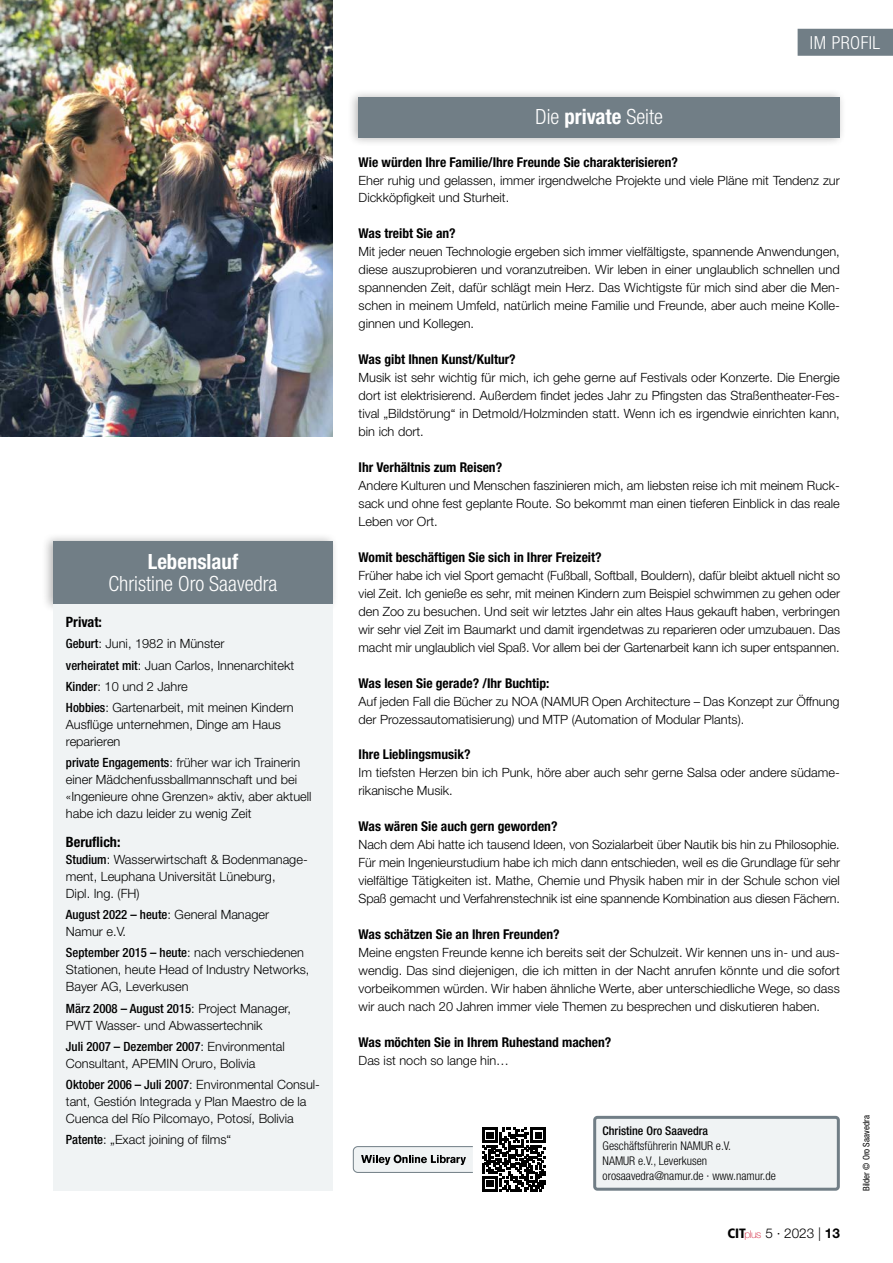
<style>
.page{position:relative;width:893px;height:1263px;background:#fff}
.page>*{position:absolute;margin:0;border:0;box-sizing:border-box;transform-origin:0 0}
.t1{font:300 condensed 21px "Helvetica Neue LT Std";color:#fff}
.t2{font:700 condensed 21px "Helvetica Neue LT Std";color:#fff}
.t3{font:300 condensed 18px "Helvetica Neue LT Std";letter-spacing:.025em;color:#fff}
.t4{font:700 condensed 14.25px "Helvetica Neue LT Std";color:#000}
.t5{font:700 condensed 13.5px "Helvetica Neue LT Std";color:#000}
.t6{font:300 13.5px "Helvetica Neue LT Std";color:#000}
.t7{font:300 12.75px/18px "Helvetica Neue LT Std";color:#000}
.t8{font:300 condensed 12px/15px "Helvetica Neue LT Std";color:#000}
.t9{font:500 condensed 12px "Helvetica Neue LT Std";color:#000}
.t10{font:condensed 9px "Helvetica Neue LT Std";color:#000}
.s1{font-weight:500;font-stretch:condensed}
.s2{font-weight:700}
.s3{font-family:"Frutiger LT Std";font-weight:900;font-stretch:condensed}
.s4{font-weight:100;font-size:10.65px;color:#ce1531}
</style>
<div class="page">
<div style="left:595px;top:1117px;width:243px;height:72px;background:#f0f3f4;border-radius:3px"></div>
<div style="left:593px;top:1116px;width:247px;height:75px;border:3px solid #717e86;border-radius:3px"></div>
<img style="left:0;top:0;width:333px;height:436px">
<div style="left:41px;top:532px;width:298px;height:81px;background:#000;opacity:.3"></div>
<div style="left:53px;top:541px;width:280px;height:63px;background:#717e86"></div>
<div style="left:798px;top:29px;width:95px;height:27px;background:#717e86"></div>
<svg style="left:353px;top:1146px;width:120px;height:27px"></svg>
<svg style="left:482px;top:1127px;width:64px;height:64px"></svg>
<div style="left:53px;top:604px;width:280px;height:587px;background:#f0f3f4"></div>
<div style="left:347px;top:87px;width:499px;height:59px;background:#000;opacity:.3"></div>
<div style="left:359px;top:97px;width:481px;height:40px;background:#717e86"></div>
<h1 class="t2" style="left:148px;top:549px;width:92px">Lebenslauf</h1>
<h1 class="t1" style="left:108px;top:572px;width:170px">Christine Oro Saavedra</h1>
<p class="t4" style="left:66px;top:613px;width:38px">Privat:</p>
<p class="t7" style="left:66px;top:633px;width:230px;line-height:21.1px"><span class="s1">Geburt</span>: Juni, 1982 in Münster<br><span class="s1">verheiratet mit</span>: Juan Carlos, Innenarchitekt <span class="s1">Kinder</span>: 10 und 2 Jahre<br><span class="s1">Hobbies</span>: Gartenarbeit, mit meinen Kindern</p>
<p class="t7" style="left:66px;top:716px;width:217px;line-height:17px">Ausflüge unternehmen, Dinge am Haus reparieren</p>
<p class="t7" style="left:66px;top:754px;width:247px;line-height:17px"><span class="s1">private Engagements</span>: früher war ich Trainerin einer Mädchenfussballmannschaft und bei «Ingenieure ohne Grenzen» aktiv, aber aktuell habe ich dazu leider zu wenig Zeit</p>
<p class="t4" style="left:66px;top:833px;width:56px">Beruflich:</p>
<p class="t7" style="left:66px;top:851px;width:243px;line-height:17px"><span class="s1">Studium</span>: Wasserwirtschaft &amp; Bodenmanage&shy;ment, Leuphana Universität Lüneburg,<br>Dipl. Ing. (FH)</p>
<p class="t7" style="left:66px;top:906px;width:205px;line-height:17px"><span class="s1">August 2022 – heute</span>: General Manager<br>Namur e.V.</p>
<p class="t7" style="left:66px;top:944px;width:245px;line-height:17px"><span class="s1">September 2015 – heute</span>: nach verschiedenen<br>Stationen, heute Head of Industry Networks,<br>Bayer AG, Leverkusen</p>
<p class="t7" style="left:66px;top:999px;width:227px;line-height:17px"><span class="s1">März 2008 – August 2015</span>: Project Manager,<br>PWT Wasser- und Abwassertechnik</p>
<p class="t7" style="left:66px;top:1037px;width:220px;line-height:17px"><span class="s1">Juli 2007 – Dezember 2007</span>: Environmental<br>Consultant, APEMIN Oruro, Bolivia</p>
<p class="t7" style="left:66px;top:1075px;width:256px;line-height:17px"><span class="s1">Oktober 2006 – Juli 2007</span>: Environmental Consul&shy;tant, Gestión Integrada y Plan Maestro de la<br>Cuenca del Río Pilcomayo, Potosí, Bolivia</p>
<p class="t7" style="left:66px;top:1130px;width:167px"><span class="s1">Patente</span>: „Exact joining of films“</p>
<h1 class="t1" style="left:536px;top:105px;width:129px">Die <span class="s2">private</span> Seite</h1>
<h2 class="t3" style="left:810px;top:32px;width:72px">Im Profil</h2>
<p class="t5" style="left:359px;top:154px;width:321px">Wie würden Ihre Familie/Ihre Freunde Sie charakterisieren?</p>
<p class="t7" style="left:359px;top:171px;width:483px">Eher ruhig und gelassen, immer irgendwelche Projekte und viele Pläne mit Tendenz zur<br>Dickköpfigkeit und Sturheit.</p>
<p class="t5" style="left:359px;top:225px;width:99px">Was treibt Sie an?</p>
<p class="t7" style="left:359px;top:243px;width:483px;text-align:justify">Mit jeder neuen Technologie ergeben sich immer vielfältigste, spannende Anwendungen, diese auszuprobieren und voranzutreiben. Wir leben in einer unglaublich schnellen und spannenden Zeit, dafür schlägt mein Herz. Das Wichtigste für mich sind aber die Men&shy;schen in meinem Umfeld, natürlich meine Familie und Freunde, aber auch meine Kolle&shy;ginnen und Kollegen.</p>
<p class="t5" style="left:359px;top:351px;width:159px">Was gibt Ihnen Kunst/Kultur?</p>
<p class="t7" style="left:359px;top:368px;width:483px;text-align:justify">Musik ist sehr wichtig für mich, ich gehe gerne auf Festivals oder Konzerte. Die Energie dort ist elektrisierend. Außerdem findet jedes Jahr zu Pfingsten das Straßentheater-Fes&shy;tival „Bildstörung“ in Detmold/Holzminden statt. Wenn ich es irgendwie einrichten kann, bin ich dort.</p>
<p class="t5" style="left:359px;top:459px;width:145px">Ihr Verhältnis zum Reisen?</p>
<p class="t7" style="left:359px;top:476px;width:483px;text-align:justify">Andere Kulturen und Menschen faszinieren mich, am liebsten reise ich mit meinem Ruck&shy;sack und ohne fest geplante Route. So bekommt man einen tieferen Einblick in das reale Leben vor Ort.</p>
<p class="t5" style="left:359px;top:549px;width:245px">Womit beschäftigen Sie sich in Ihrer Freizeit?</p>
<p class="t7" style="left:359px;top:566px;width:483px;text-align:justify">Früher habe ich viel Sport gemacht (Fußball, Softball, Bouldern), dafür bleibt aktuell nicht so viel Zeit. Ich genieße es sehr, mit meinen Kindern zum Beispiel schwimmen zu gehen oder den Zoo zu besuchen. Und seit wir letztes Jahr ein altes Haus gekauft haben, verbringen wir sehr viel Zeit im Baumarkt und damit irgendetwas zu reparieren oder umzubauen. Das macht mir unglaublich viel Spaß. Vor allem bei der Gartenarbeit kann ich super entspannen.</p>
<p class="t5" style="left:359px;top:675px;width:192px">Was lesen Sie gerade? /Ihr Buchtip:</p>
<p class="t7" style="left:359px;top:692px;width:482px">Auf jeden Fall die Bücher zu NOA (NAMUR Open Architecture – Das Konzept zur Öffnung der Prozessautomatisierung) und MTP (Automation of Modular Plants).</p>
<p class="t5" style="left:359px;top:746px;width:114px">Ihre Lieblingsmusik?</p>
<p class="t7" style="left:359px;top:764px;width:483px">Im tiefsten Herzen bin ich Punk, höre aber auch sehr gerne Salsa oder andere südame&shy;rikanische Musik.</p>
<p class="t5" style="left:359px;top:818px;width:200px">Was wären Sie auch gern geworden?</p>
<p class="t7" style="left:359px;top:835px;width:483px;text-align:justify">Nach dem Abi hatte ich tausend Ideen, von Sozialarbeit über Nautik bis hin zu Philosophie.<br>Für mein Ingenieurstudium habe ich mich dann entschieden, weil es die Grundlage für sehr vielfältige Tätigkeiten ist. Mathe, Chemie und Physik haben mir in der Schule schon viel Spaß gemacht und Verfahrenstechnik ist eine spannende Kombination aus diesen Fächern.</p>
<p class="t5" style="left:359px;top:926px;width:203px">Was schätzen Sie an Ihren Freunden?</p>
<p class="t7" style="left:359px;top:943px;width:483px;text-align:justify">Meine engsten Freunde kenne ich bereits seit der Schulzeit. Wir kennen uns in- und aus&shy;wendig. Das sind diejenigen, die ich mitten in der Nacht anrufen könnte und die sofort vorbeikommen würden. Wir haben ähnliche Werte, aber unterschiedliche Wege, so dass wir auch nach 20 Jahren immer viele Themen zu besprechen und diskutieren haben.</p>
<p class="t5" style="left:359px;top:1034px;width:254px">Was möchten Sie in Ihrem Ruhestand machen?</p>
<p class="t7" style="left:359px;top:1051px;width:152px">Das ist noch so lange hin…</p>
<p class="t9" style="left:603px;top:1124px;width:107px">Christine Oro Saavedra</p>
<p class="t8" style="left:603px;top:1138px;width:175px">Geschäftsführerin NAMUR e.V.<br>NAMUR e.V., Leverkusen orosaavedra@namur.de · www.namur.de</p>
<p class="t6" style="left:727px;top:1224px;width:114px"><span class="s3">CIT</span><span class="s4">plus</span> 5 · 2023 | <span class="s2">13</span></p>
<p class="t10" style="left:861px;top:1191px;width:77px;rotate:-90deg">Bilder © Oro Saavedra</p>
</div>
